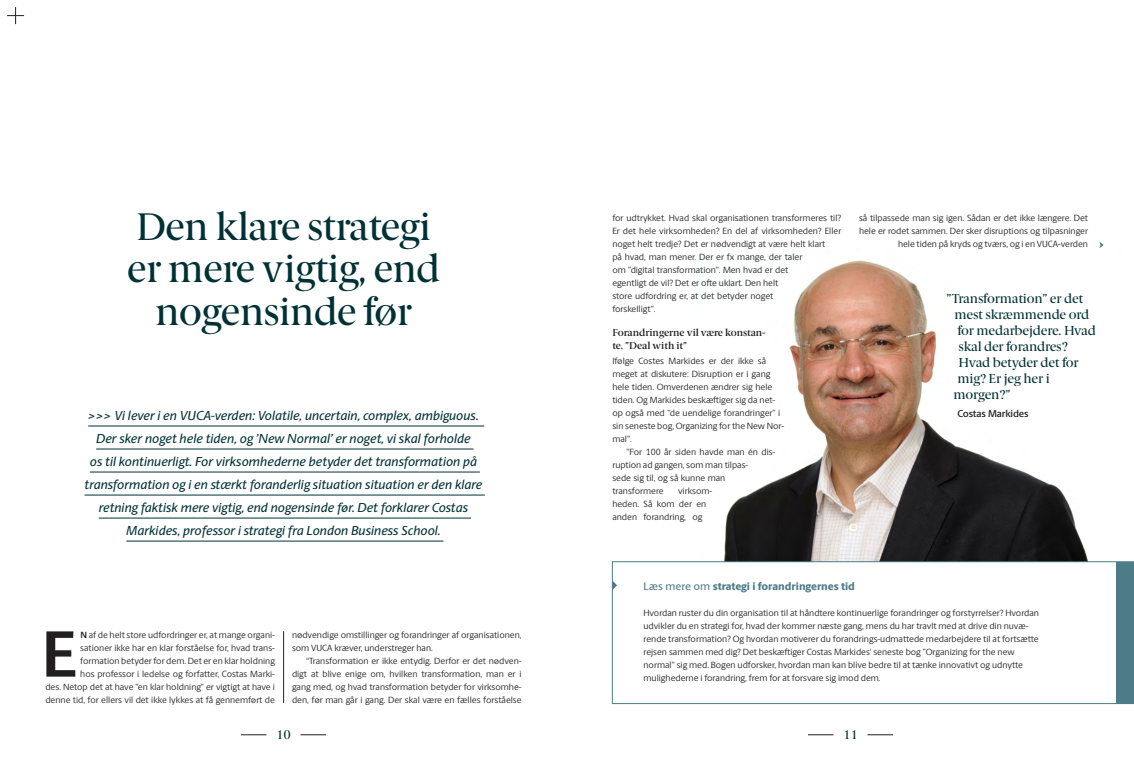
<style>
.page{position:relative;width:1134px;height:766px;background:#fff}
.page>*{position:absolute;margin:0;border:0;box-sizing:border-box;transform-origin:0 0}
.t1{font:700 65.5px "Berlingske Sans";color:#231f20}
.t2{font:500 38.6px/42.4px "Berlingske Serif";letter-spacing:-.02em;color:#003135;text-align:center}
.t3{font:italic 500 13px/23px "Berling Sans";color:#003135;text-align:center}
.t4{font:500 13px "Berlingske Serif";letter-spacing:-.01em;color:#003135}
.t5{font:800 11px "Berlingske Sans";color:#4d7c88}
.t6{font:10px/13px "Berlingske Serif D Bd";color:#231f20}
.t7{font:10px "Berlingske Sans D Bd";letter-spacing:-.01em;color:#231f20}
.t8{font:9px/13px "Berlingske Sans";color:#231f20}
.s1{font-weight:700}
.s2{font-weight:500}
</style>
<div class="page">
<svg style="left:300px;top:734px;width:26px;height:1px"></svg>
<svg style="left:241px;top:734px;width:25px;height:1px"></svg>
<img style="left:724px;top:260px;width:364px;height:301px">
<svg style="left:612px;top:561px;width:522px;height:142px"></svg>
<svg style="left:7px;top:7px;width:17px;height:17px"></svg>
<hr style="left:88px;top:425px;width:396px;height:1px;background:#003135">
<hr style="left:96px;top:448px;width:377px;height:1px;background:#003135">
<hr style="left:90px;top:471px;width:390px;height:1px;background:#003135">
<hr style="left:85px;top:494px;width:400px;height:1px;background:#003135">
<hr style="left:99px;top:517px;width:372px;height:1px;background:#003135">
<hr style="left:126px;top:540px;width:317px;height:1px;background:#003135">
<hr style="left:283px;top:631px;width:1px;height:71px;background:#231f20">
<svg style="left:1099px;top:241px;width:5px;height:7px"></svg>
<svg style="left:867px;top:734px;width:26px;height:1px"></svg>
<svg style="left:808px;top:734px;width:25px;height:1px"></svg>
<hr style="left:631px;top:582px;width:1px;height:100px;background:#fff">
<svg style="left:612px;top:580px;width:5px;height:10px"></svg>
<h2 class="t2" style="left:127px;top:203px;width:315px">Den klare strategi er mere vigtig, end nogensinde før</h2>
<p class="t8" style="left:612px;top:211px;width:231px">for udtrykket. Hvad skal organisationen transformeres til?<br>Er det hele virksomheden? En del af virksomheden? Eller noget helt tredje? Det er nødvendigt at være helt klart<br>på hvad, man mener. Der er fx mange, der taler<br>om ”digital transformation”. Men hvad er det<br>egentligt de vil? Det er ofte uklart. Den helt<br>store udfordring er, at det betyder noget<br>forskelligt”.</p>
<p class="t6" style="left:612px;top:326px;width:154px">Forandringerne vil være konstan&shy;te. ”Deal with it”</p>
<p class="t8" style="left:612px;top:354px;width:173px">Ifølge Costes Markides er der ikke så meget at diskutere: Disruption er i gang hele tiden. Omverdenen ændrer sig hele tiden. Og Markides beskæftiger sig da net&shy;op også med ”de uendelige forandringer” i sin seneste bog, Organizing for the New Nor&shy;mal”.</p>
<p class="t8" style="left:612px;top:445px;width:164px;text-indent:14px">”For 100 år siden havde man én dis&shy;ruption ad gangen, som man tilpas-<br>sede sig til, og så kunne man transformere</p>
<p class="t3" style="left:85px;top:404px;width:399px">&gt;&gt;&gt; Vi lever i en VUCA-verden: Volatile, uncertain, complex, ambiguous.<br>Der sker noget hele tiden, og ’New Normal’ er noget, vi skal forholde<br>os til kontinuerligt. For virksomhederne betyder det transformation på transformation og i en stærkt foranderlig situation situation er den klare retning faktisk mere vigtig, end nogensinde før. Det forklarer Costas Markides, professor i strategi fra London Business School.</p>
<p class="t8" style="left:612px;top:484px;width:101px;text-indent:66px">virksom&shy;heden. Så kom der en anden forandring, og</p>
<p class="t8" style="left:859px;top:211px;width:231px;text-align:right">så tilpassede man sig igen. Sådan er det ikke længere. Det hele er rodet sammen. Der sker disruptions og tilpasninger hele tiden på kryds og tværs, og i en VUCA-verden</p>
<h3 class="t4" style="left:946px;top:288px;width:138px">”Transformation” er det</h3>
<h3 class="t4" style="left:954px;top:304px;width:136px">mest skræmmende ord</h3>
<h3 class="t4" style="left:957px;top:320px;width:140px">for medarbejdere. Hvad</h3>
<h3 class="t4" style="left:958px;top:336px;width:111px">skal der forandres?</h3>
<h3 class="t4" style="left:958px;top:352px;width:122px">Hvad betyder det for</h3>
<h3 class="t4" style="left:957px;top:368px;width:94px">mig? Er jeg her i</h3>
<h3 class="t4" style="left:953px;top:384px;width:59px">morgen?”</h3>
<p class="t7" style="left:957px;top:406px;width:73px">Costas Markides</p>
<p class="t8" style="left:45px;top:627px;width:231px;text-align:right"><span class="s1">N</span> af de helt store udfordringer er, at mange organi-<br>sationer ikke har en klar forståelse for, hvad trans&shy;formation betyder for dem. Det er en klar holdning<br>hos professor i ledelse og forfatter, Costas Marki-<br>des. Netop det at have ”en klar holdning” er vigtigt at have i denne tid, for ellers vil det ikke lykkes at få gennemført de</p>
<p class="t8" style="left:292px;top:627px;width:231px">nødvendige omstillinger og forandringer af organisationen, som VUCA kræver, understreger han.</p>
<h1 class="t1" style="left:41px;top:605px;width:36px">E</h1>
<p class="t8" style="left:292px;top:653px;width:231px;text-align:justify;text-indent:14px">“Transformation er ikke entydig. Derfor er det nødven&shy;digt at blive enige om, hvilken transformation, man er i gang med, og hvad transformation betyder for virksomhe&shy;den, før man går i gang. Der skal være en fælles forståelse</p>
<h3 class="t4" style="left:276px;top:724px;width:16px">10</h3>
<p class="t5" style="left:643px;top:577px;width:213px"><span class="s2">Læs mere om</span> strategi i forandringernes tid</p>
<p class="t8" style="left:643px;top:605px;width:397px">Hvordan ruster du din organisation til at håndtere kontinuerlige forandringer og forstyrrelser? Hvordan udvikler du en strategi for, hvad der kommer næste gang, mens du har travlt med at drive din nuvæ&shy;rende transformation? Og hvordan motiverer du forandrings-udmattede medarbejdere til at fortsætte rejsen sammen med dig? Det beskæftiger Costas Markides’ seneste bog ”Organizing for the new normal” sig med. Bogen udforsker, hvordan man kan blive bedre til at tænke innovativt og udnytte mulighederne i forandring, frem for at forsvare sig imod dem.</p>
<h3 class="t4" style="left:843px;top:724px;width:16px">11</h3>
</div>
